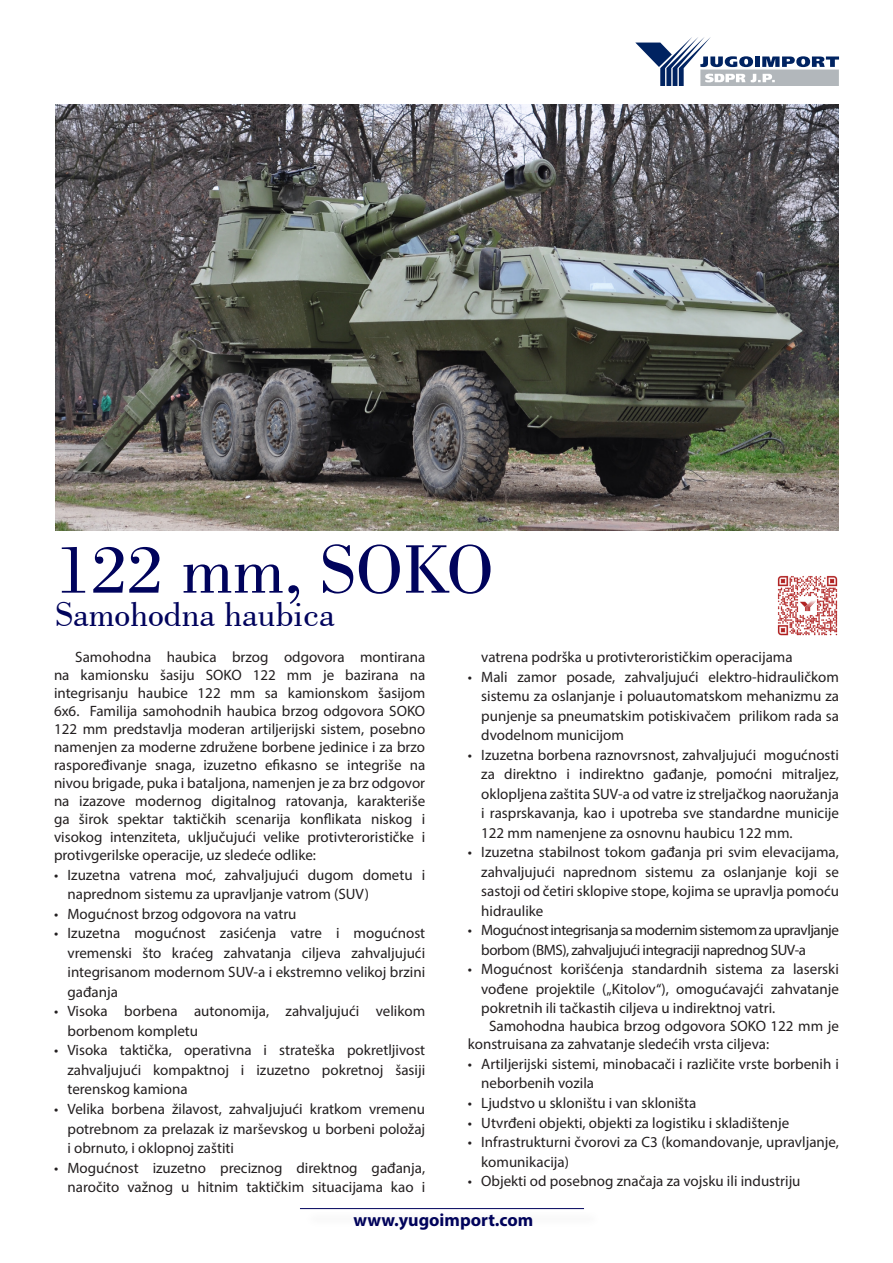
<style>
.page{position:relative;width:893px;height:1263px;background:#fff}
.page>*{position:absolute;margin:0;border:0;box-sizing:border-box;transform-origin:0 0}
.Naslov{font:72px "Bodoni BT";color:#00035c}
.Podnaslov{font:36px "Bodoni BT";color:#00035c}
.t1{font:700 18px "Myriad Pro";color:#00035c}
.Text{font:15px/19.5px "Myriad Pro";color:#231f20;text-align:justify}
.Text-2{font:15px/19.5px "Myriad Pro";letter-spacing:-.03em;color:#231f20}
</style>
<div class="page">
<svg style="left:635px;top:37px;width:204px;height:48px"></svg>
<hr style="left:300px;top:1208px;width:284px;height:1px;background:#00035c">
<img style="left:777px;top:575px;width:61px;height:61px">
<img style="left:56px;top:105px;width:783px;height:425px">
<p class="Naslov" style="left:56px;top:525px;width:440px">122 mm, SOKO</p>
<p class="Podnaslov" style="left:56px;top:592px;width:281px">Samohodna haubica</p>
<p class="Text" style="left:54px;top:648px;width:373px;line-height:18px;text-indent:21px">Samohodna haubica brzog odgovora montirana na kamionsku šasiju SOKO 122 mm je bazirana na integrisanju haubice 122 mm sa kamionskom šasijom 6x6. Familija samohodnih haubica brzog odgovora SOKO 122 mm predstavlja moderan artiljerijski sistem, posebno namenjen za moderne združene borbene jedinice i za brzo raspoređivanje snaga, izuzetno efikasno se integriše na nivou brigade, puka i bataljona, namenjen je za brz odgovor na izazove modernog digitalnog ratovanja, karakteriše ga širok spektar taktičkih scenarija konflikata niskog i visokog intenziteta, uključujući velike protivterorističke i protivgerilske operacije, uz sledeće odlike:</p>
<p class="Text" style="left:68px;top:865px;width:359px;text-indent:-14px">• Izuzetna vatrena moć, zahvaljujući dugom dometu i naprednom sistemu za upravljanje vatrom (SUV)</p>
<p class="Text" style="left:54px;top:904px;width:244px">• Mogućnost brzog odgovora na vatru</p>
<p class="Text" style="left:68px;top:923px;width:359px;text-indent:-14px">• Izuzetna mogućnost zasićenja vatre i mogućnost vremenski što kraćeg zahvatanja ciljeva zahvaljujući integrisanom modernom SUV-a i ekstremno velikoj brzini gađanja</p>
<p class="Text" style="left:68px;top:1001px;width:359px;text-indent:-14px">• Visoka borbena autonomija, zahvaljujući velikom borbenom kompletu</p>
<p class="Text" style="left:68px;top:1040px;width:359px;text-indent:-14px">• Visoka taktička, operativna i strateška pokretljivost zahvaljujući kompaktnoj i izuzetno pokretnoj šasiji terenskog kamiona</p>
<p class="Text" style="left:68px;top:1099px;width:359px;text-indent:-14px">• Velika borbena žilavost, zahvaljujući kratkom vremenu potrebnom za prelazak iz marševskog u borbeni položaj i obrnuto, i oklopnoj zaštiti</p>
<p class="Text" style="left:54px;top:1157px;width:373px;text-align:right">• Mogućnost izuzetno preciznog direktnog gađanja, naročito važnog u hitnim taktičkim situacijama kao i</p>
<p class="Text" style="left:481px;top:647px;width:313px">vatrena podrška u protivterorističkim operacijama</p>
<p class="Text" style="left:481px;top:667px;width:359px;text-indent:-14px">• Mali zamor posade, zahvaljujući elektro-hidrauličkom sistemu za oslanjanje i poluautomatskom mehanizmu za punjenje sa pneumatskim potiskivačem prilikom rada sa dvodelnom municijom</p>
<p class="Text" style="left:481px;top:745px;width:359px;text-indent:-14px">• Izuzetna borbena raznovrsnost, zahvaljujući mogućnosti za direktno i indirektno gađanje, pomoćni mitraljez, oklopljena zaštita SUV-a od vatre iz streljačkog naoružanja i rasprskavanja, kao i upotreba sve standardne municije 122 mm namenjene za osnovnu haubicu 122 mm.</p>
<p class="Text" style="left:481px;top:842px;width:359px;text-indent:-14px">• Izuzetna stabilnost tokom gađanja pri svim elevacijama, zahvaljujući naprednom sistemu za oslanjanje koji se sastoji od četiri sklopive stope, kojima se upravlja pomoću hidraulike</p>
<p class="Text-2" style="left:481px;top:920px;width:359px;text-indent:-14px">• Mogućnost integrisanja sa modernim sistemom za upravljanje borbom (BMS), zahvaljujući integraciji naprednog SUV-a</p>
<p class="Text" style="left:481px;top:959px;width:359px;text-indent:-14px">• Mogućnost korišćenja standardnih sistema za laserski vođene projektile („Kitolov“), omogućavajći zahvatanje pokretnih ili tačkastih ciljeva u indirektnoj vatri.</p>
<p class="Text" style="left:468px;top:1017px;width:373px;line-height:18px;text-indent:21px">Samohodna haubica brzog odgovora SOKO 122 mm je konstruisana za zahvatanje sledećih vrsta ciljeva:</p>
<p class="Text" style="left:481px;top:1054px;width:359px;text-indent:-14px">• Artiljerijski sistemi, minobacači i različite vrste borbenih i neborbenih vozila</p>
<p class="Text" style="left:468px;top:1093px;width:230px">• Ljudstvo u skloništu i van skloništa</p>
<p class="Text" style="left:468px;top:1112px;width:323px">• Utvrđeni objekti, objekti za logistiku i skladištenje</p>
<p class="Text" style="left:481px;top:1132px;width:359px;text-indent:-14px">• Infrastrukturni čvorovi za C3 (komandovanje, upravljanje, komunikacija)</p>
<p class="Text" style="left:468px;top:1171px;width:334px">• Objekti od posebnog značaja za vojsku ili industriju</p>
<p class="t1" style="left:353px;top:1208px;width:182px">www.yugoimport.com</p>
</div>
